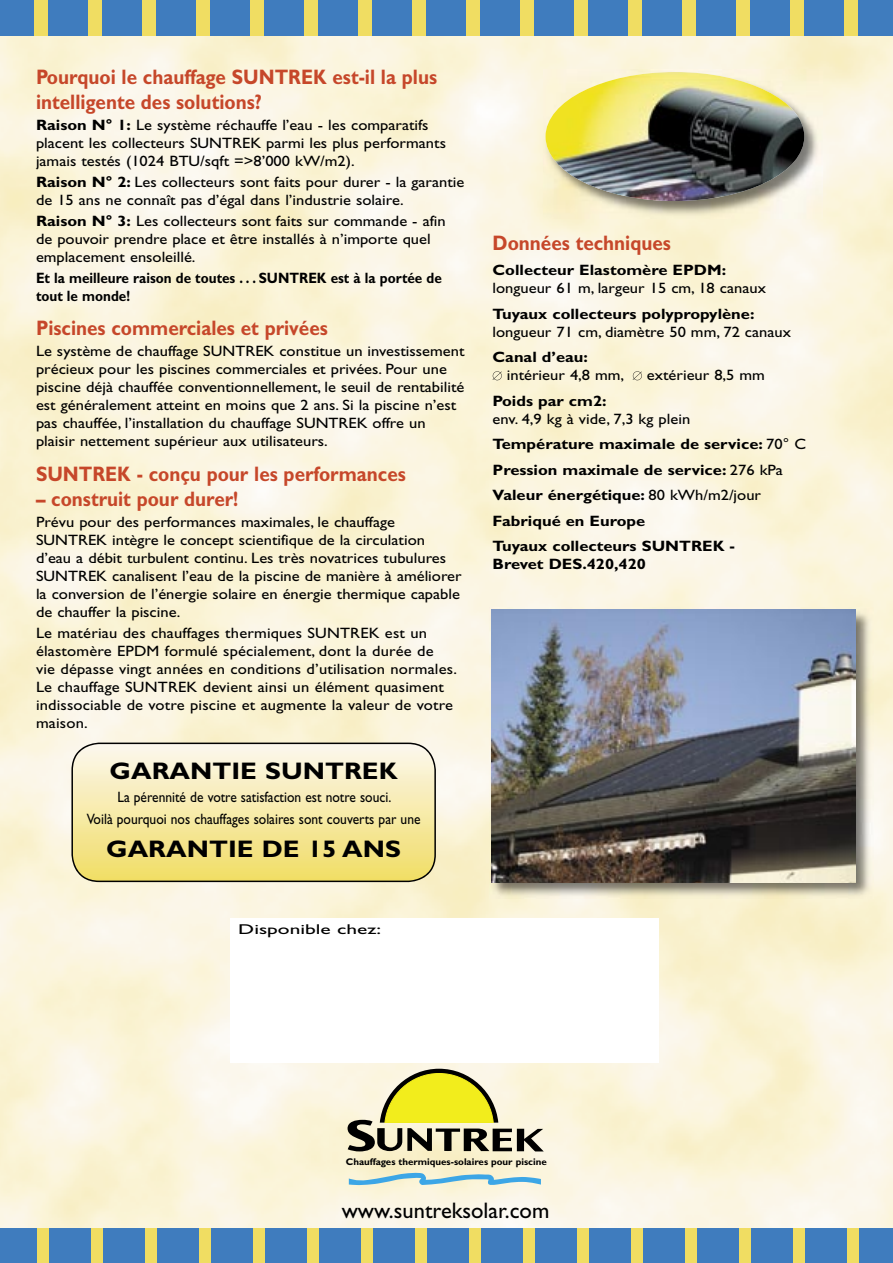
<style>
.page{position:relative;width:893px;height:1263px;background:#fff}
.page>*{position:absolute;margin:0;border:0;box-sizing:border-box;transform-origin:0 0}
.t1{font:700 24px "Gill Sans";color:#000;scale:1.1 1}
.t2{font:22.5px "Gill Sans";color:#000}
.t3{font:700 21px/25.2px "Gill Sans";color:#c6472a;scale:.9 1}
.t4{font:15px/18px "Gill Sans";color:#000;scale:1.1 1}
.t5{font:700 15px/25.5px "Gill Sans";color:#000;scale:1.1 1}
.t6{font:15px/22.5px "Gill Sans";color:#000;text-align:center;scale:.9 1}
.t7{font:700 15px/18px "Gill Sans";color:#000;scale:.9 1}
.t8{font:14.25px "Gill Sans";color:#000;scale:1.5 1}
.t9{font:700 9.75px "Gill Sans";color:#000}
.s1{font-weight:700}
.s2{font-weight:400}
</style>
<div class="page">
<img style="left:0;top:36px;width:893px;height:1227px">
<div style="left:0;top:0;width:893px;height:36px;background:#3f7cbe"></div>
<div style="left:34px;top:0;width:14px;height:36px;background:#f0dd62"></div>
<div style="left:88px;top:0;width:14px;height:36px;background:#f0dd62"></div>
<div style="left:142px;top:0;width:14px;height:36px;background:#f0dd62"></div>
<div style="left:196px;top:0;width:14px;height:36px;background:#f0dd62"></div>
<div style="left:250px;top:0;width:14px;height:36px;background:#f0dd62"></div>
<div style="left:304px;top:0;width:14px;height:36px;background:#f0dd62"></div>
<div style="left:358px;top:0;width:14px;height:36px;background:#f0dd62"></div>
<div style="left:412px;top:0;width:14px;height:36px;background:#f0dd62"></div>
<div style="left:466px;top:0;width:14px;height:36px;background:#f0dd62"></div>
<div style="left:520px;top:0;width:14px;height:36px;background:#f0dd62"></div>
<div style="left:574px;top:0;width:14px;height:36px;background:#f0dd62"></div>
<div style="left:628px;top:0;width:14px;height:36px;background:#f0dd62"></div>
<div style="left:682px;top:0;width:14px;height:36px;background:#f0dd62"></div>
<div style="left:736px;top:0;width:14px;height:36px;background:#f0dd62"></div>
<div style="left:790px;top:0;width:14px;height:36px;background:#f0dd62"></div>
<div style="left:844px;top:0;width:14px;height:36px;background:#f0dd62"></div>
<img style="left:489px;top:608px;width:384px;height:291px">
<img style="left:491px;top:610px;width:365px;height:272px">
<svg style="left:349px;top:1172px;width:192px;height:13px;background:#add3db"></svg>
<svg style="left:348px;top:1069px;width:196px;height:82px;background:#cac681"></svg>
<div style="left:1px;top:1228px;width:892px;height:35px;background:#3f7cbe"></div>
<div style="left:37px;top:1228px;width:11px;height:35px;background:#f0dd62"></div>
<div style="left:91px;top:1228px;width:11px;height:35px;background:#f0dd62"></div>
<div style="left:145px;top:1228px;width:11px;height:35px;background:#f0dd62"></div>
<div style="left:199px;top:1228px;width:11px;height:35px;background:#f0dd62"></div>
<div style="left:253px;top:1228px;width:11px;height:35px;background:#f0dd62"></div>
<div style="left:307px;top:1228px;width:11px;height:35px;background:#f0dd62"></div>
<div style="left:361px;top:1228px;width:11px;height:35px;background:#f0dd62"></div>
<div style="left:415px;top:1228px;width:11px;height:35px;background:#f0dd62"></div>
<div style="left:469px;top:1228px;width:11px;height:35px;background:#f0dd62"></div>
<div style="left:523px;top:1228px;width:11px;height:35px;background:#f0dd62"></div>
<div style="left:577px;top:1228px;width:11px;height:35px;background:#f0dd62"></div>
<div style="left:631px;top:1228px;width:11px;height:35px;background:#f0dd62"></div>
<div style="left:685px;top:1228px;width:11px;height:35px;background:#f0dd62"></div>
<div style="left:739px;top:1228px;width:11px;height:35px;background:#f0dd62"></div>
<div style="left:793px;top:1228px;width:11px;height:35px;background:#f0dd62"></div>
<div style="left:847px;top:1228px;width:11px;height:35px;background:#f0dd62"></div>
<svg style="left:71px;top:742px;width:365px;height:140px;background:#efe4a6"></svg>
<div style="left:230px;top:918px;width:429px;height:144px;background:#fff"></div>
<svg style="left:493px;top:371px;width:9px;height:9px"></svg>
<svg style="left:633px;top:371px;width:9px;height:9px"></svg>
<img style="left:543px;top:70px;width:279px;height:148px">
<img style="left:545px;top:72px;width:259px;height:129px">
<h3 class="t3" style="left:36px;top:64px;width:447px">Pourquoi le chauffage SUNTREK est-il la plus intelligente des solutions?</h3>
<p class="t4" style="left:36px;top:116px;width:374px"><span class="s1">Raison N° 1:</span> Le système réchauffe l’eau - les comparatifs placent les collecteurs SUNTREK parmi les plus performants jamais testés (1024 BTU/sqft =&gt;8’000 kW/m2).</p>
<p class="t4" style="left:36px;top:173px;width:391px"><span class="s1">Raison N° 2:</span> Les collecteurs sont faits pour durer - la garantie de 15 ans ne connaît pas d’égal dans l’industrie solaire.</p>
<p class="t4" style="left:36px;top:212px;width:374px"><span class="s1">Raison N° 3:</span> Les collecteurs sont faits sur commande - afin de pouvoir prendre place et être installés à n’importe quel emplacement ensoleillé.</p>
<p class="t7" style="left:36px;top:269px;width:452px">Et la meilleure raison de toutes . . . SUNTREK est à la portée de tout le monde!</p>
<h3 class="t3" style="left:36px;top:316px;width:326px">Piscines commerciales et privées</h3>
<p class="t4" style="left:36px;top:342px;width:391px">Le système de chauffage SUNTREK constitue un investissement précieux pour les piscines commerciales et privées. Pour une piscine déjà chauffée conventionnellement, le seuil de rentabilité est généralement atteint en moins que 2 ans. Si la piscine n’est pas chauffée, l’installation du chauffage SUNTREK offre un plaisir nettement supérieur aux utilisateurs.</p>
<h3 class="t3" style="left:36px;top:461px;width:412px">SUNTREK - conçu pour les performances</h3>
<h3 class="t3" style="left:36px;top:486px;width:226px">– construit pour durer!</h3>
<p class="t4" style="left:36px;top:513px;width:388px">Prévu pour des performances maximales, le chauffage SUNTREK intègre le concept scientifique de la circulation d’eau a débit turbulent continu. Les très novatrices tubulures SUNTREK canalisent l’eau de la piscine de manière à améliorer la conversion de l’énergie solaire en énergie thermique capable de chauffer la piscine.</p>
<p class="t4" style="left:36px;top:624px;width:384px">Le matériau des chauffages thermiques SUNTREK est un élastomère EPDM formulé spécialement, dont la durée de<br>vie dépasse vingt années en conditions d’utilisation normales.<br>Le chauffage SUNTREK devient ainsi un élément quasiment indissociable de votre piscine et augmente la valeur de votre maison.</p>
<h1 class="t1" style="left:110px;top:757px;width:263px">GARANTIE SUNTREK</h1>
<p class="t6" style="left:87px;top:785px;width:372px">La pérennité de votre satisfaction est notre souci.<br>Voilà pourquoi nos chauffages solaires sont couverts par une</p>
<h1 class="t1" style="left:106px;top:835px;width:270px">GARANTIE DE 15 ANS</h1>
<p class="t8" style="left:238px;top:921px;width:97px">Disponible chez:</p>
<h3 class="t3" style="left:493px;top:230px;width:200px">Données techniques</h3>
<p class="t5" style="left:493px;top:257px;width:214px">Collecteur Elastomère EPDM:</p>
<p class="t4" style="left:493px;top:279px;width:250px">longueur 61 m, largeur 15 cm, 18 canaux</p>
<p class="t5" style="left:493px;top:301px;width:240px">Tuyaux collecteurs polypropylène:</p>
<p class="t4" style="left:493px;top:323px;width:273px">longueur 71 cm, diamètre 50 mm, 72 canaux</p>
<p class="t5" style="left:493px;top:344px;width:88px">Canal d’eau:</p>
<p class="t4" style="left:507px;top:366px;width:108px">intérieur 4,8 mm,</p>
<p class="t4" style="left:647px;top:366px;width:109px">extérieur 8,5 mm</p>
<p class="t5" style="left:493px;top:388px;width:105px">Poids par cm2:</p>
<p class="t5" style="left:493px;top:406px;width:287px"><span class="s2">env. 4,9 kg à vide, 7,3 kg plein<br></span>Température maximale de service: <span class="s2">70° C<br></span>Pression maximale de service: <span class="s2">276 kPa<br></span>Valeur énergétique: <span class="s2">80 kWh/m2/jour<br></span>Fabriqué en Europe<br>Tuyaux collecteurs SUNTREK -</p>
<p class="t5" style="left:493px;top:551px;width:141px">Brevet DES.420,420</p>
<p class="t9" style="left:346px;top:1155px;width:202px">Chauffages thermiques-solaires pour piscine</p>
<h2 class="t2" style="left:342px;top:1197px;width:209px">www.suntreksolar.com</h2>
</div>
